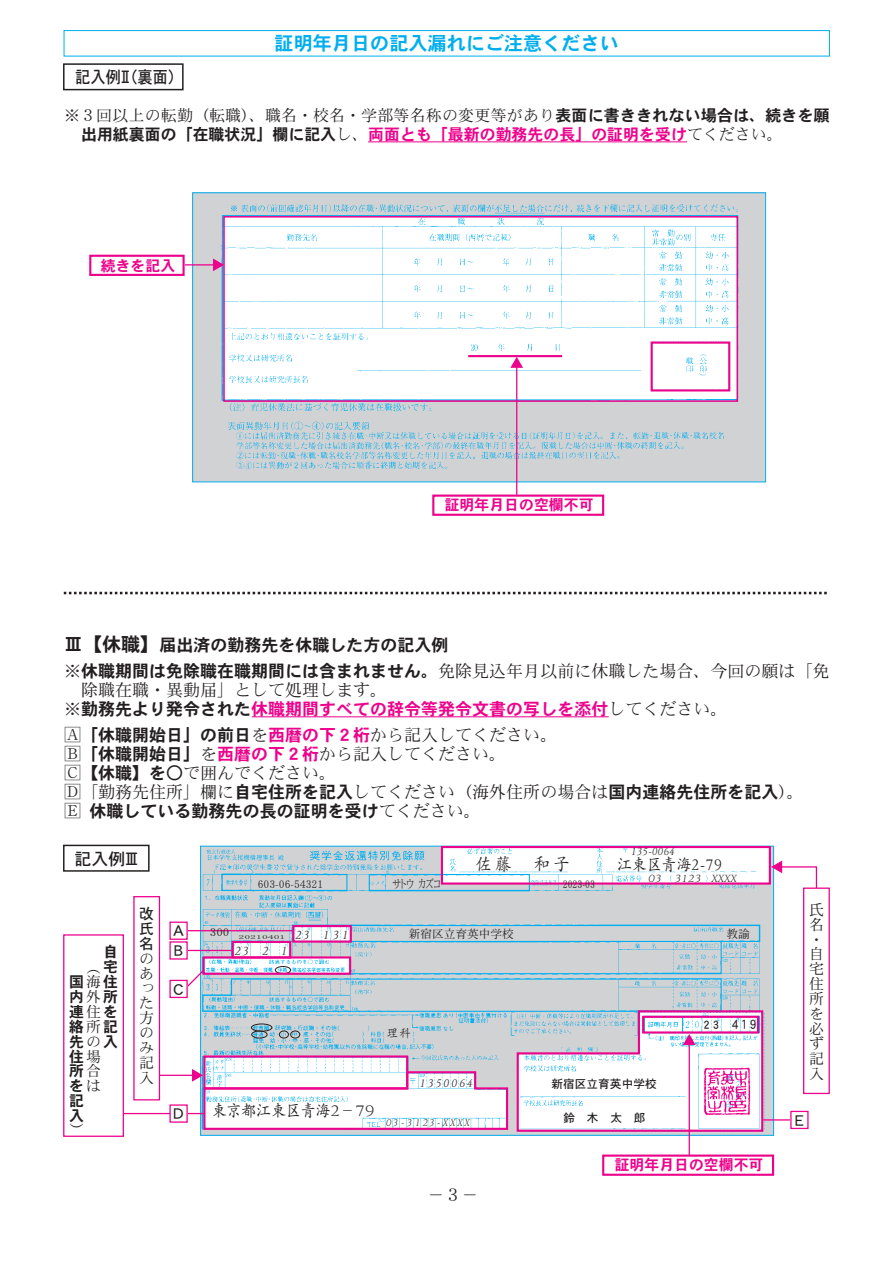
<style>
.page{position:relative;width:893px;height:1263px;background:#fff}
.page>*{position:absolute;margin:0;border:0;box-sizing:border-box;transform-origin:0 0}
.t1{font:19.2px "DFHS Gothic Std W7";color:#00aeef}
.t2{font:18px "Greco Std M";color:#231f20;scale:.9 1}
.t3{font:16.95px/19.2px "DFHS Mincho Std W3";color:#231f20}
.t4{font:16.95px "DFHS Gothic Std W7";color:#231f20}
.t5{font:16.95px "DFHS Gothic Std W7";color:#ed028c}
.t6{font:16.95px "DFHS Gothic Std W5";color:#231f20;scale:.9 1}
.t7{font:16.95px "DFHS Gothic Std W5";color:#231f20}
.t8{font:16.5px "Greco Std M";color:#231f20;scale:.9 1}
.t9{font:15.9px "DFHS Mincho Std W3";letter-spacing:.015em;color:#231f20}
.t10{font:15.9px "DFHS Gothic Std W7";color:#ed028c}
.t11{font:14.85px "DFHS Gothic Std W7";color:#ed028c}
.t12{font:14.85px/14.9px "DFHS Mincho Std W3";color:#231f20}
.t13{font:14.85px/14.9px "DFHS Gothic Std W7";color:#231f20}
.t14{font:14.85px/14.9px "DFHS Gothic Std W5";color:#231f20;text-align:justify}
.t15{font:italic 12.75px "Greco Std M";color:#231f20;scale:.9 1}
.t16{font:12.75px "DFHS Gothic Std W5";color:#231f20;scale:.9 1}
.t17{font:italic 12px "Greco Std M";color:#231f20;scale:.9 1}
.t18{font:12px "Greco Std M";color:#231f20;scale:.9 1}
.t19{font:11.7px "DFHS Gothic Std W5";color:#231f20}
.t20{font:11.7px "DFHS Mincho Std W3";color:#231f20;scale:.75 1}
.t21{font:11.7px "DFHS Mincho Std W3";color:#231f20;scale:.9 1}
.t22{font:11.7px "DFHS Mincho Std W3";color:#231f20}
.t23{font:italic 11.25px "Greco Std M";color:#231f20;scale:.9 1}
.t24{font:italic 10.5px "Greco Std M";color:#231f20;scale:.8 1}
.t25{font:5.85px "DFHS Mincho Std W3";color:#231f20;scale:1.8 1}
.s1{font-family:"Futo Go B101 Pr 6";font-weight:700}
.s2{font-family:"DFHS Gothic Std W7"}
.s3{color:#231f20}
.s4{font-family:"DFHS Mincho Std W3";color:#231f20}
.s5{font-family:"Midashi Go Pro MB31";font-size:19.2px}
.s6{font-size:19.2px}
.s7{font-family:"Ryumin Pr 6"}
.s8{font-family:"DFHS Gothic Std W7";color:#ed028c}
.s9{font-family:"DFHS Mincho Std W3"}
</style>
<div class="page">
<svg style="left:64px;top:592px;width:763px;height:2px"></svg>
<div style="left:64px;top:30px;width:766px;height:27px;border:1px solid #00aeef"></div>
<hr style="left:252px;top:716px;width:357px;height:1px;background:#ed028c">
<hr style="left:368px;top:142px;width:319px;height:1px;background:#ed028c">
<img style="left:200px;top:846px;width:574px;height:289px">
<img style="left:192px;top:193px;width:573px;height:289px">
<hr style="left:516px;top:366px;width:1px;height:130px;background:#ed028c">
<svg style="left:510px;top:357px;width:13px;height:11px"></svg>
<hr style="left:689px;top:1043px;width:1px;height:112px;background:#ed028c">
<div style="left:275px;top:966px;width:16px;height:8px;border:1px solid #231f20;border-radius:50%"></div>
<div style="left:251px;top:1030px;width:17px;height:8px;border:1px solid #231f20;border-radius:50%"></div>
<div style="left:279px;top:1030px;width:10px;height:8px;border:1px solid #231f20;border-radius:50%"></div>
<div style="left:290px;top:1030px;width:10px;height:8px;border:1px solid #231f20;border-radius:50%"></div>
<div style="left:251px;top:1023px;width:21px;height:9px;border:1px solid #231f20;border-radius:50%"></div>
<div style="left:223px;top:216px;width:515px;height:186px;border:2px solid #ed028c"></div>
<hr style="left:468px;top:355px;width:94px;height:2px;background:#ed028c">
<div style="left:63px;top:63px;width:121px;height:27px;border:1px solid #231f20"></div>
<div style="left:651px;top:341px;width:79px;height:50px;border:2px solid #ed028c"></div>
<div style="left:441px;top:846px;width:330px;height:39px;border:2px solid #ed028c"></div>
<div style="left:292px;top:925px;width:60px;height:18px;border:2px solid #ed028c"></div>
<div style="left:232px;top:941px;width:59px;height:17px;border:2px solid #ed028c"></div>
<div style="left:203px;top:956px;width:148px;height:19px;border:2px solid #ed028c"></div>
<div style="left:203px;top:1055px;width:205px;height:34px;border:2px solid #ed028c"></div>
<svg style="left:516px;top:1009px;width:248px;height:124px"></svg>
<hr style="left:121px;top:1113px;width:84px;height:1px;background:#ed028c">
<svg style="left:771px;top:860px;width:47px;height:31px"></svg>
<hr style="left:155px;top:1075px;width:39px;height:1px;background:#ed028c">
<svg style="left:192px;top:1069px;width:317px;height:62px"></svg>
<hr style="left:185px;top:930px;width:107px;height:1px;background:#ed028c">
<hr style="left:185px;top:950px;width:47px;height:1px;background:#ed028c">
<svg style="left:183px;top:968px;width:23px;height:23px"></svg>
<hr style="left:763px;top:1119px;width:30px;height:1px;background:#ed028c">
<div style="left:804px;top:888px;width:25px;height:205px;background:#fff"></div>
<div style="left:803px;top:887px;width:27px;height:207px;border:1px solid #ed028c"></div>
<div style="left:134px;top:897px;width:25px;height:203px;background:#fff"></div>
<div style="left:133px;top:896px;width:27px;height:204px;border:1px solid #ed028c"></div>
<div style="left:170px;top:922px;width:17px;height:17px;background:#fff"></div>
<div style="left:169px;top:921px;width:19px;height:19px;border:1px solid #ed028c"></div>
<div style="left:64px;top:935px;width:59px;height:201px;background:#fff"></div>
<div style="left:63px;top:934px;width:61px;height:203px;border:1px solid #ed028c"></div>
<div style="left:170px;top:942px;width:17px;height:17px;background:#fff"></div>
<div style="left:170px;top:980px;width:17px;height:17px;background:#fff"></div>
<div style="left:169px;top:980px;width:19px;height:18px;border:1px solid #ed028c"></div>
<div style="left:791px;top:1111px;width:17px;height:17px;background:#fff"></div>
<div style="left:790px;top:1111px;width:19px;height:18px;border:1px solid #ed028c"></div>
<div style="left:170px;top:1105px;width:17px;height:17px;background:#fff"></div>
<div style="left:63px;top:845px;width:87px;height:27px;border:1px solid #231f20"></div>
<div style="left:642px;top:1016px;width:117px;height:17px;border:2px solid #ed028c"></div>
<img style="left:703px;top:1066px;width:50px;height:50px">
<div style="left:602px;top:1154px;width:172px;height:22px;border:2px solid #ed028c"></div>
<div style="left:432px;top:494px;width:172px;height:22px;border:2px solid #ed028c"></div>
<div style="left:89px;top:255px;width:96px;height:21px;border:2px solid #ed028c"></div>
<hr style="left:185px;top:264px;width:30px;height:1px;background:#ed028c">
<svg style="left:213px;top:258px;width:11px;height:13px"></svg>
<p class="t6" style="left:75px;top:68px;width:122px">記入例<span class="s1">Ⅱ</span>（裏面）</p>
<p class="t1" style="left:275px;top:33px;width:346px">証明年月日の記入漏れにご注意ください</p>
<p class="t9" style="left:64px;top:107px;width:767px">※３回以上の転勤（転職）、職名・校名・学部等名称の変更等があり<span class="s2">表面に書ききれない場合は、続きを願</span></p>
<p class="t10" style="left:81px;top:126px;width:703px"><span class="s3">出用紙裏面の「在職状況」欄に記入</span><span class="s4">し、</span>両面とも「最新の勤務先の長」の証明を受け<span class="s4">てください。</span></p>
<p class="t11" style="left:101px;top:257px;width:76px">続きを記入</p>
<p class="t11" style="left:445px;top:497px;width:150px">証明年月日の空欄不可</p>
<p class="t4" style="left:64px;top:636px;width:386px"><span class="s5">Ⅲ</span><span class="s6">【休職】</span>届出済の勤務先を休職した方の記入例</p>
<p class="t3" style="left:81px;top:661px;width:750px;text-indent:-17px">※<span class="s2">休職期間は免除職在職期間には含まれません。</span>免除見込年月以前に休職した場合、今回の願は「免除職在職・異動届」として処理します。</p>
<p class="t5" style="left:64px;top:700px;width:665px"><span class="s4">※</span><span class="s3">勤務先より発令された</span>休職期間すべての辞令等発令文書の写しを添付<span class="s4">してください。</span></p>
<p class="t3" style="left:64px;top:725px;width:741px"><span class="s7">A</span><span class="s2">「休職開始日」の前日</span>を<span class="s8">西暦の下２桁</span>から記入してください。<br><span class="s7">B</span><span class="s2">「休職開始日」</span>を<span class="s8">西暦の下２桁</span>から記入してください。<br><span class="s7">C</span><span class="s2">【休職】を○</span>で囲んでください。<br><span class="s7">D</span>「勤務先住所」欄に<span class="s2">自宅住所を記入</span>してください（海外住所の場合は<span class="s2">国内連絡先住所を記入</span>）。</p>
<p class="t4" style="left:64px;top:802px;width:418px"><span class="s7">E</span> 休職している勤務先の長の証明を受け<span class="s9">てください。</span></p>
<p class="t7" style="left:74px;top:849px;width:67px">記入例<span class="s1">Ⅲ</span></p>
<p class="t21" style="left:258px;top:877px;width:74px">603-06-54321</p>
<p class="t20" style="left:392px;top:877px;width:67px">サトウ　カズコ</p>
<p class="t2" style="left:476px;top:852px;width:106px">佐藤　和子</p>
<p class="t20" style="left:563px;top:878px;width:44px">2023-03</p>
<p class="t23" style="left:630px;top:844px;width:53px">135-0064</p>
<p class="t23" style="left:646px;top:870px;width:104px">０３　 ３１２３　XXXX</p>
<p class="t8" style="left:617px;top:854px;width:118px">江東区青海2-79</p>
<p class="t13" style="left:103px;top:944px;width:14px">自</p>
<p class="t12" style="left:86px;top:959px;width:32px">（<span class="s2">宅</span></p>
<p class="t13" style="left:69px;top:974px;width:50px">国<span class="s9">海</span>住内<span class="s9">外</span>所連<span class="s9">住</span>を絡<span class="s9">所</span>記先<span class="s9">の</span>入住<span class="s9">場</span>所<span class="s9">合<br></span>を<span class="s9">は</span>記<br>入</p>
<p class="t12" style="left:69px;top:1123px;width:16px">）</p>
<p class="t14" style="left:139px;top:906px;width:16px">改氏名</p>
<p class="t12" style="left:809px;top:902px;width:16px">氏名・自宅住所を必ず記入</p>
<p class="t14" style="left:171px;top:921px;width:16px;line-height:19.8px">Ａ<br>Ｂ</p>
<p class="t14" style="left:171px;top:981px;width:16px">Ｃ</p>
<p class="t22" style="left:409px;top:928px;width:107px">新宿区立育英中学校</p>
<p class="t22" style="left:726px;top:927px;width:25px">教諭</p>
<p class="t25" style="left:210px;top:934px;width:43px"><sup>300</sup> 20210401</p>
<p class="t15" style="left:295px;top:926px;width:20px">23</p>
<p class="t15" style="left:323px;top:926px;width:33px">131</p>
<p class="t15" style="left:234px;top:942px;width:63px">23 2 1</p>
<p class="t12" style="left:139px;top:951px;width:16px;text-align:justify">のあった方のみ記入</p>
<p class="t16" style="left:704px;top:1017px;width:63px">2 3 ４１９</p>
<p class="t18" style="left:387px;top:1025px;width:28px">理科</p>
<p class="t19" style="left:551px;top:1077px;width:107px">新宿区立育英中学校</p>
<p class="t19" style="left:564px;top:1111px;width:83px">鈴　　木　　太　　郎</p>
<p class="t17" style="left:419px;top:1075px;width:64px">1350064</p>
<p class="t8" style="left:212px;top:1099px;width:185px">東京都江東区青海２－７９</p>
<p class="t14" style="left:171px;top:1106px;width:16px">Ｄ</p>
<p class="t14" style="left:792px;top:1112px;width:16px">Ｅ</p>
<p class="t24" style="left:384px;top:1116px;width:111px">０３-３１２３- XXXX</p>
<p class="t3" style="left:427px;top:1185px;width:53px">－３－</p>
<p class="t11" style="left:615px;top:1157px;width:150px">証明年月日の空欄不可</p>
</div>
